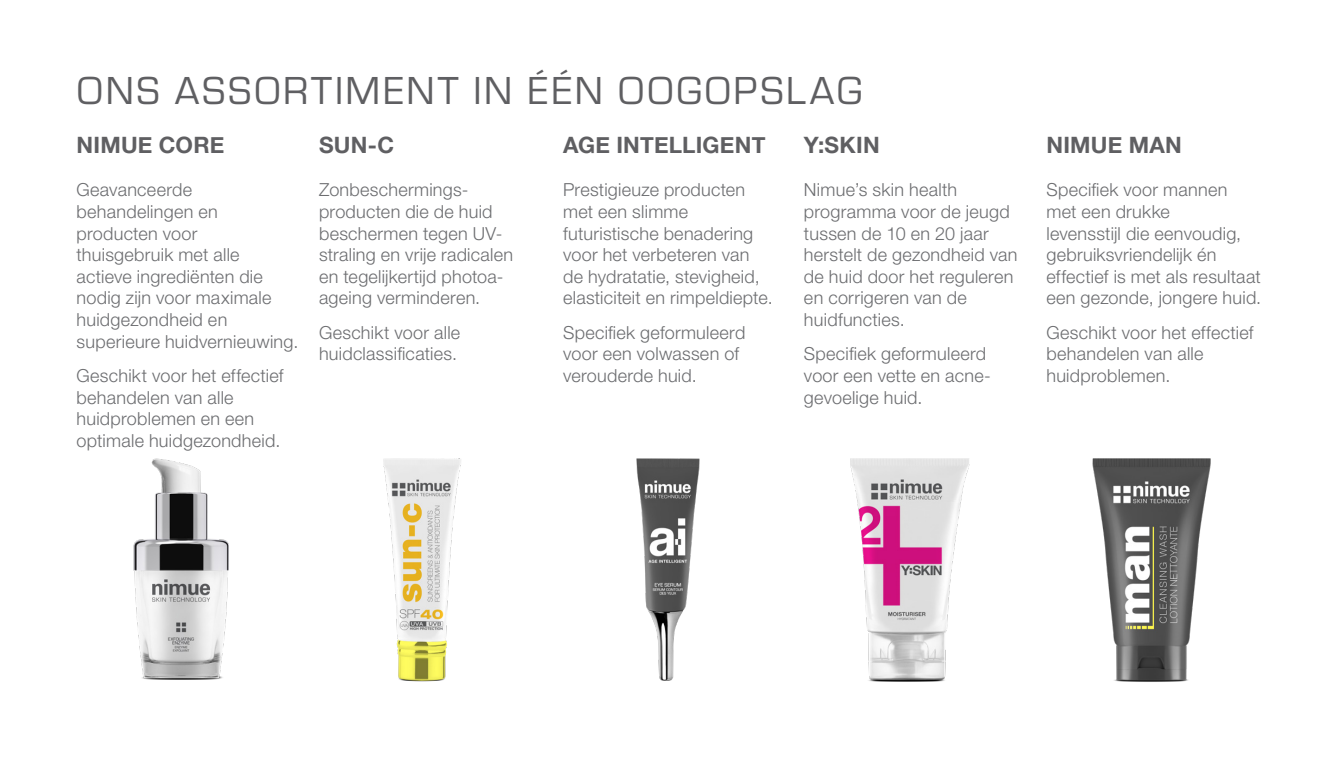
<style>
.page{position:relative;width:1340px;height:766px;background:#fff}
.page>*{position:absolute;margin:0;border:0;box-sizing:border-box;transform-origin:0 0}
.t1{font:40.5px "Eurostile";letter-spacing:.06em;color:#5f5f62}
.t2{font:700 22.5px "Helvetica Neue";letter-spacing:.01em;color:#5f5f62}
.t3{font:300 18px/21.6px "Helvetica Neue LT Pro";letter-spacing:.015em;color:#6c6d70}
</style>
<div class="page">
<img style="left:133px;top:458px;width:96px;height:222px">
<img style="left:383px;top:458px;width:78px;height:224px">
<img style="left:636px;top:458px;width:64px;height:223px">
<img style="left:850px;top:458px;width:120px;height:224px">
<img style="left:1092px;top:458px;width:119px;height:224px">
<p class="t1" style="left:77px;top:63px;width:787px">ONS ASSORTIMENT IN ÉÉN OOGOPSLAG</p>
<p class="t2" style="left:77px;top:127px;width:149px">NIMUE CORE</p>
<p class="t3" style="left:77px;top:179px;width:223px">Geavanceerde behandelingen en producten voor thuisgebruik met alle actieve ingrediënten die nodig zijn voor maximale huidgezondheid en superieure huidvernieuwing.</p>
<p class="t3" style="left:77px;top:364px;width:208px">Geschikt voor het effectief behandelen van alle huidproblemen en een optimale huidgezondheid.</p>
<p class="t2" style="left:319px;top:127px;width:77px">SUN-C</p>
<p class="t3" style="left:319px;top:179px;width:196px">Zonbeschermings&shy;producten die de huid beschermen tegen UV&shy;straling en vrije radicalen en tegelijkertijd photoa&shy;ageing verminderen.</p>
<p class="t3" style="left:319px;top:321px;width:143px">Geschikt voor alle huidclassificaties.</p>
<p class="t2" style="left:563px;top:127px;width:204px">AGE INTELLIGENT</p>
<p class="t3" style="left:563px;top:179px;width:211px">Prestigieuze producten met een slimme futuristische benadering voor het verbeteren van de hydratatie, stevigheid, elasticiteit en rimpeldiepte.</p>
<p class="t3" style="left:563px;top:321px;width:184px">Specifiek geformuleerd voor een volwassen of verouderde huid.</p>
<p class="t2" style="left:804px;top:127px;width:77px">Y:SKIN</p>
<p class="t3" style="left:804px;top:179px;width:215px">Nimue’s skin health programma voor de jeugd tussen de 10 en 20 jaar herstelt de gezondheid van de huid door het reguleren en corrigeren van de huidfuncties.</p>
<p class="t3" style="left:804px;top:343px;width:188px">Specifiek geformuleerd voor een vette en acne&shy;gevoelige huid.</p>
<p class="t2" style="left:1046px;top:127px;width:137px">NIMUE MAN</p>
<p class="t3" style="left:1046px;top:179px;width:216px">Specifiek voor mannen met een drukke<br>levensstijl die eenvoudig, gebruiksvriendelijk én effectief is met als resultaat een gezonde, jongere huid.</p>
<p class="t3" style="left:1046px;top:321px;width:208px">Geschikt voor het effectief behandelen van alle huidproblemen.</p>
</div>
